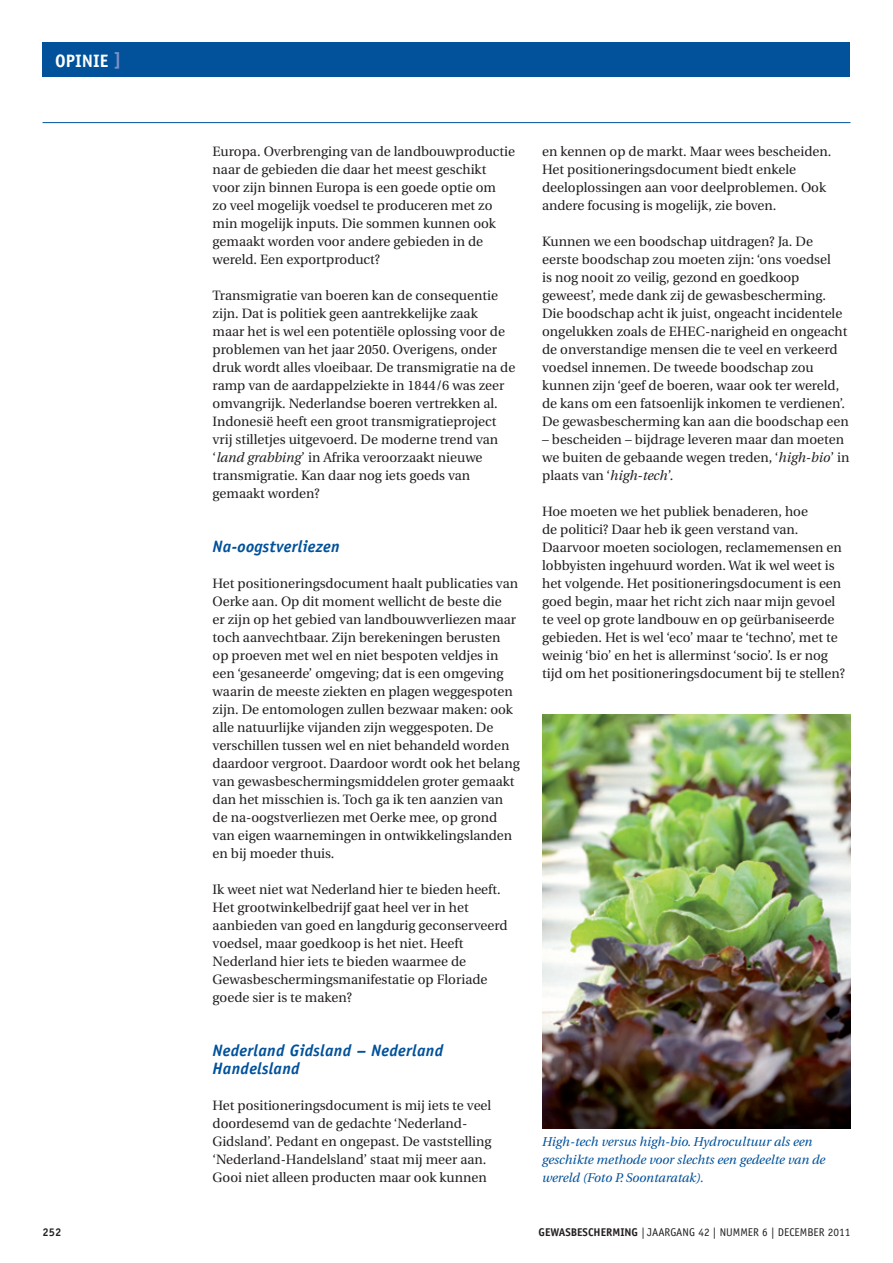
<style>
.page{position:relative;width:893px;height:1263px;background:#fff}
.page>*{position:absolute;margin:0;border:0;box-sizing:border-box;transform-origin:0 0}
.t1{font:700 18px "Officina Sans";color:#fff}
.t2{font:italic 700 16.5px/18px "Officina Sans";letter-spacing:.015em;color:#01519b}
.t3{font:13.5px/18px "Utopia";color:#231f20}
.t4{font:italic 12.75px/18px "Utopia";color:#01519b}
.t5{font:11.25px "Officina Sans";color:#231f20}
.t6{font:700 11.25px "Officina Sans";color:#231f20}
.s1{color:#7b91c4}
.s2{font-style:italic}
.s3{font-weight:700}
</style>
<div class="page">
<div style="left:43px;top:43px;width:807px;height:34px;background:#01519b"></div>
<hr style="left:43px;top:122px;width:807px;height:1px;background:#01519b">
<img style="left:542px;top:714px;width:308px;height:414px">
<h1 class="t1" style="left:55px;top:49px;width:68px">OPINIE <span class="s1">]</span></h1>
<p class="t3" style="left:213px;top:143px;width:304px">Europa. Overbrenging van de landbouwproductie naar de gebieden die daar het meest geschikt voor zijn binnen Europa is een goede optie om<br>zo veel mogelijk voedsel te produceren met zo min mogelijk inputs. Die sommen kunnen ook gemaakt worden voor andere gebieden in de wereld. Een exportproduct?</p>
<p class="t3" style="left:213px;top:287px;width:304px">Transmigratie van boeren kan de consequentie zijn. Dat is politiek geen aantrekkelijke zaak<br>maar het is wel een potentiële oplossing voor de problemen van het jaar 2050. Overigens, onder druk wordt alles vloeibaar. De transmigratie na de ramp van de aardappelziekte in 1844/6 was zeer omvangrijk. Nederlandse boeren vertrekken al.<br>Indonesië heeft een groot transmigratieproject vrij stilletjes uitgevoerd. De moderne trend van ‘<span class="s2">land grabbing</span>’ in Afrika veroorzaakt nieuwe transmigratie. Kan daar nog iets goeds van gemaakt worden?</p>
<p class="t2" style="left:213px;top:538px;width:129px">Na-oogstverliezen</p>
<p class="t3" style="left:213px;top:575px;width:309px">Het positioneringsdocument haalt publicaties van Oerke aan. Op dit moment wellicht de beste die<br>er zijn op het gebied van landbouwverliezen maar toch aanvechtbaar. Zijn berekeningen berusten op proeven met wel en niet bespoten veldjes in een ‘gesaneerde’ omgeving; dat is een omgeving waarin de meeste ziekten en plagen weggespoten zijn. De entomologen zullen bezwaar maken: ook alle natuurlijke vijanden zijn weggespoten. De verschillen tussen wel en niet behandeld worden daardoor vergroot. Daardoor wordt ook het belang van gewasbeschermingsmiddelen groter gemaakt dan het misschien is. Toch ga ik ten aanzien van de na-oogstverliezen met Oerke mee, op grond van eigen waarnemingen in ontwikkelingslanden en bij moeder thuis.</p>
<p class="t3" style="left:213px;top:881px;width:296px">Ik weet niet wat Nederland hier te bieden heeft.<br>Het grootwinkelbedrijf gaat heel ver in het aanbieden van goed en langdurig geconserveerd voedsel, maar goedkoop is het niet. Heeft Nederland hier iets te bieden waarmee de Gewasbeschermingsmanifestatie op Floriade goede sier is te maken?</p>
<p class="t2" style="left:213px;top:1042px;width:232px">Nederland Gidsland – Nederland<br>Handelsland</p>
<p class="t3" style="left:213px;top:1097px;width:280px">Het positioneringsdocument is mij iets te veel doordesemd van de gedachte ‘Nederland-Gidsland’. Pedant en ongepast. De vaststelling ‘Nederland-Handelsland’ staat mij meer aan.<br>Gooi niet alleen producten maar ook kunnen</p>
<p class="t3" style="left:542px;top:143px;width:291px">en kennen op de markt. Maar wees bescheiden.<br>Het positioneringsdocument biedt enkele deeloplossingen aan voor deelproblemen. Ook andere focusing is mogelijk, zie boven.</p>
<p class="t3" style="left:542px;top:233px;width:308px">Kunnen we een boodschap uitdragen? Ja. De eerste boodschap zou moeten zijn: ‘ons voedsel<br>is nog nooit zo veilig, gezond en goedkoop geweest’, mede dank zij de gewasbescherming.<br>Die boodschap acht ik juist, ongeacht incidentele ongelukken zoals de EHEC-narigheid en ongeacht de onverstandige mensen die te veel en verkeerd voedsel innemen. De tweede boodschap zou kunnen zijn ‘geef de boeren, waar ook ter wereld, de kans om een fatsoenlijk inkomen te verdienen’.<br>De gewasbescherming kan aan die boodschap een</p>
<p class="t3" style="left:542px;top:431px;width:309px">– bescheiden – bijdrage leveren maar dan moeten we buiten de gebaande wegen treden, ‘<span class="s2">high-bio</span>’ in plaats van ‘<span class="s2">high-tech</span>’.</p>
<p class="t3" style="left:542px;top:503px;width:304px">Hoe moeten we het publiek benaderen, hoe<br>de politici? Daar heb ik geen verstand van.<br>Daarvoor moeten sociologen, reclamemensen en lobbyisten ingehuurd worden. Wat ik wel weet is het volgende. Het positioneringsdocument is een goed begin, maar het richt zich naar mijn gevoel te veel op grote landbouw en op geürbaniseerde gebieden. Het is wel ‘eco’ maar te ‘techno’, met te weinig ‘bio’ en het is allerminst ‘socio’. Is er nog tijd om het positioneringsdocument bij te stellen?</p>
<p class="t4" style="left:542px;top:1133px;width:285px">High-tech versus high-bio. Hydrocultuur als een geschikte methode voor slechts een gedeelte van de wereld (Foto P. Soontaratak).</p>
<p class="t6" style="left:43px;top:1225px;width:20px">252</p>
<p class="t5" style="left:539px;top:1226px;width:313px"><span class="s3">GEWASBESCHERMING</span> | JAARGANG 42 | NUMMER 6 | DECEMBER 2011</p>
</div>
